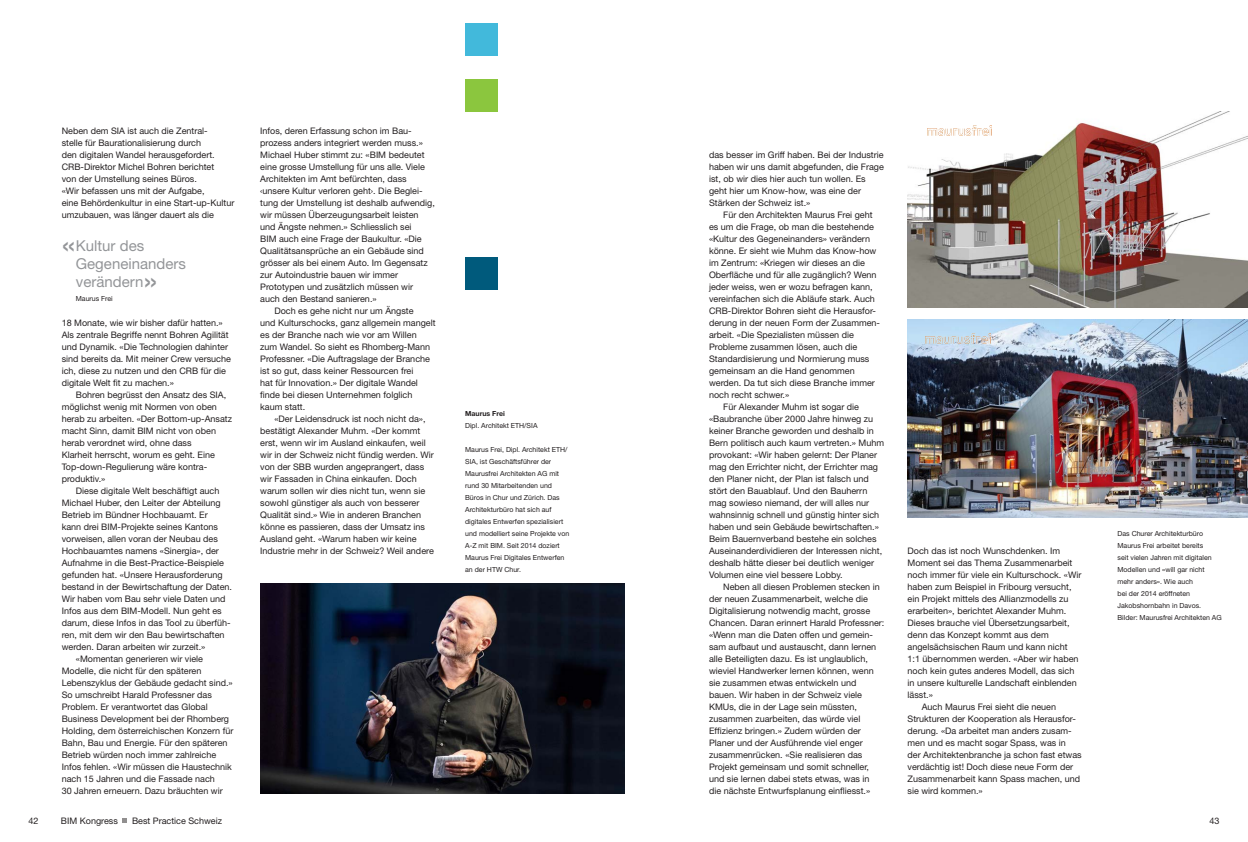
<style>
.page{position:relative;width:1248px;height:842px;background:#fff}
.page>*{position:absolute;margin:0;border:0;box-sizing:border-box;transform-origin:0 0}
.copy_roman_9{font:15px/18px "Helvetica Neue LT Pro";color:#939598}
.copy_roman_9-2{font:9px/12px "Helvetica Neue LT Pro";color:#231f20}
.legende_roman_7{font:7px/12px "Helvetica Neue LT Pro";color:#231f20}
.legende_roman_7-2{font:700 7px "Helvetica Neue LT Pro";color:#231f20}
.copy_roman_9-3{font:7px "Helvetica Neue LT Pro";color:#231f20}
.s1{font-size:30px}
</style>
<div class="page">
<svg style="left:123px;top:818px;width:4px;height:5px"></svg>
<img style="left:260px;top:584px;width:364px;height:210px">
<img style="left:907px;top:111px;width:340px;height:197px">
<img style="left:927px;top:125px;width:64px;height:10px">
<img style="left:907px;top:320px;width:340px;height:198px">
<img style="left:925px;top:333px;width:65px;height:11px">
<div style="left:465px;top:258px;width:32px;height:32px;background:#005a7c"></div>
<div style="left:465px;top:80px;width:32px;height:32px;background:#8bc63e"></div>
<div style="left:465px;top:24px;width:32px;height:32px;background:#42b9db"></div>
<p class="copy_roman_9-2" style="left:62px;top:124px;width:174px">Neben dem SIA ist auch die Zentral-<br>stelle für Baurationalisierung durch<br>den digitalen Wandel herausgefordert.<br>CRB-Direktor Michel Bohren berichtet<br>von der Umstellung seines Büros.<br>«Wir befassen uns mit der Aufgabe,<br>eine Behördenkultur in eine Start-up-Kultur umzubauen, was länger dauert als die</p>
<p class="copy_roman_9" style="left:76px;top:237px;width:112px;text-indent:-14px"><span class="s1">«</span>Kultur des<br>Gegeneinanders verändern<span class="s1">»</span></p>
<p class="copy_roman_9-3" style="left:76px;top:295px;width:38px">Maurus Frei</p>
<p class="copy_roman_9-2" style="left:62px;top:316px;width:171px">18 Monate, wie wir bisher dafür hatten.» Als zentrale Begriffe nennt Bohren Agilität und Dynamik. «Die Technologien dahinter sind bereits da. Mit meiner Crew versuche ich, diese zu nutzen und den CRB für die digitale Welt fit zu machen.»</p>
<p class="copy_roman_9-2" style="left:62px;top:388px;width:172px;text-indent:14px">Bohren begrüsst den Ansatz des SIA, möglichst wenig mit Normen von oben herab zu arbeiten. «Der Bottom-up-Ansatz macht Sinn, damit BIM nicht von oben herab verordnet wird, ohne dass<br>Klarheit herrscht, worum es geht. Eine Top-down-Regulierung wäre kontra&shy;produktiv.»</p>
<p class="copy_roman_9-2" style="left:62px;top:484px;width:172px;text-indent:14px">Diese digitale Welt beschäftigt auch Michael Huber, den Leiter der Abteilung Betrieb im Bündner Hochbauamt. Er<br>kann drei BIM-Projekte seines Kantons vorweisen, allen voran der Neubau des Hochbauamtes namens «Sinergia», der Aufnahme in die Best-Practice-Beispiele gefunden hat. «Unsere Herausforderung bestand in der Bewirtschaftung der Daten.<br>Wir haben vom Bau sehr viele Daten und Infos aus dem BIM-Modell. Nun geht es darum, diese Infos in das Tool zu überfüh&shy;ren, mit dem wir den Bau bewirtschaften werden. Daran arbeiten wir zurzeit.»</p>
<p class="copy_roman_9-2" style="left:62px;top:652px;width:173px;text-indent:14px">«Momentan generieren wir viele Modelle, die nicht für den späteren Lebenszyklus der Gebäude gedacht sind.» So umschreibt Harald Professner das Problem. Er verantwortet das Global Business Development bei der Rhomberg Holding, dem österreichischen Konzern für Bahn, Bau und Energie. Für den späteren Betrieb würden noch immer zahlreiche Infos fehlen. «Wir müssen die Haustechnik nach 15 Jahren und die Fassade nach<br>30 Jahren erneuern. Dazu bräuchten wir</p>
<p class="copy_roman_9-2" style="left:260px;top:124px;width:164px">Infos, deren Erfassung schon im Bau&shy;prozess anders integriert werden muss.»</p>
<p class="copy_roman_9-2" style="left:260px;top:148px;width:176px">Michael Huber stimmt zu: «BIM bedeutet eine grosse Umstellung für uns alle. Viele Architekten im Amt befürchten, dass ‹unsere Kultur verloren geht›. Die Beglei&shy;tung der Umstellung ist deshalb aufwendig, wir müssen Überzeugungsarbeit leisten und Ängste nehmen.» Schliesslich sei<br>BIM auch eine Frage der Baukultur. «Die Qualitätsansprüche an ein Gebäude sind grösser als bei einem Auto. Im Gegensatz zur Autoindustrie bauen wir immer Prototypen und zusätzlich müssen wir auch den Bestand sanieren.»</p>
<p class="copy_roman_9-2" style="left:260px;top:304px;width:177px;text-indent:14px">Doch es gehe nicht nur um Ängste<br>und Kulturschocks, ganz allgemein mangelt es der Branche nach wie vor am Willen zum Wandel. So sieht es Rhomberg-Mann Professner. «Die Auftragslage der Branche ist so gut, dass keiner Ressourcen frei<br>hat für Innovation.» Der digitale Wandel finde bei diesen Unternehmen folglich kaum statt.</p>
<p class="copy_roman_9-2" style="left:260px;top:412px;width:175px;text-indent:14px">«Der Leidensdruck ist noch nicht da», bestätigt Alexander Muhm. «Der kommt erst, wenn wir im Ausland einkaufen, weil wir in der Schweiz nicht fündig werden. Wir von der SBB wurden angeprangert, dass wir Fassaden in China einkaufen. Doch warum sollen wir dies nicht tun, wenn sie sowohl günstiger als auch von besserer Qualität sind.» Wie in anderen Branchen könne es passieren, dass der Umsatz ins Ausland geht. «Warum haben wir keine Industrie mehr in der Schweiz? Weil andere</p>
<p class="legende_roman_7-2" style="left:465px;top:409px;width:41px">Maurus Frei</p>
<p class="legende_roman_7" style="left:465px;top:419px;width:74px">Dipl. Architekt ETH/SIA</p>
<p class="legende_roman_7" style="left:465px;top:443px;width:106px">Maurus Frei, Dipl. Architekt ETH/<br>SIA, ist Geschäftsführer der<br>Maurusfrei Architekten AG mit rund 30 Mitarbeitenden und<br>Büros in Chur und Zürich. Das<br>Architekturbüro hat sich auf digitales Entwerfen spezialisiert und modelliert seine Projekte von<br>A-Z mit BIM. Seit 2014 doziert<br>Maurus Frei Digitales Entwerfen an der HTW Chur.</p>
<p class="copy_roman_9-2" style="left:709px;top:148px;width:176px">das besser im Griff haben. Bei der Industrie haben wir uns damit abgefunden, die Frage ist, ob wir dies hier auch tun wollen. Es geht hier um Know-how, was eine der Stärken der Schweiz ist.»</p>
<p class="copy_roman_9-2" style="left:709px;top:208px;width:172px;text-indent:14px">Für den Architekten Maurus Frei geht es um die Frage, ob man die bestehende «Kultur des Gegeneinanders» verändern könne. Er sieht wie Muhm das Know-how im Zentrum: «Kriegen wir dieses an die Oberfläche und für alle zugänglich? Wenn jeder weiss, wen er wozu befragen kann, vereinfachen sich die Abläufe stark. Auch CRB-Direktor Bohren sieht die Herausfor&shy;derung in der neuen Form der Zusammen&shy;arbeit. «Die Spezialisten müssen die Probleme zusammen lösen, auch die Standardisierung und Normierung muss gemeinsam an die Hand genommen werden. Da tut sich diese Branche immer noch recht schwer.»</p>
<p class="copy_roman_9-2" style="left:709px;top:400px;width:176px;text-indent:14px">Für Alexander Muhm ist sogar die «Baubranche über 2000 Jahre hinweg zu keiner Branche geworden und deshalb in Bern politisch auch kaum vertreten.» Muhm provokant: «Wir haben gelernt: Der Planer mag den Errichter nicht, der Errichter mag den Planer nicht, der Plan ist falsch und stört den Bauablauf. Und den Bauherrn mag sowieso niemand, der will alles nur wahnsinnig schnell und günstig hinter sich haben und sein Gebäude bewirtschaften.» Beim Bauernverband bestehe ein solches Auseinanderdividieren der Interessen nicht, deshalb hätte dieser bei deutlich weniger Volumen eine viel bessere Lobby.</p>
<p class="copy_roman_9-2" style="left:709px;top:580px;width:177px;text-indent:14px">Neben all diesen Problemen stecken in der neuen Zusammenarbeit, welche die Digitalisierung notwendig macht, grosse Chancen. Daran erinnert Harald Professner: «Wenn man die Daten offen und gemein&shy;sam aufbaut und austauscht, dann lernen alle Beteiligten dazu. Es ist unglaublich, wieviel Handwerker lernen können, wenn sie zusammen etwas entwickeln und bauen. Wir haben in der Schweiz viele KMUs, die in der Lage sein müssten, zusammen zuarbeiten, das würde viel Effizienz bringen.» Zudem würden der Planer und der Ausführende viel enger zusammenrücken. «Sie realisieren das Projekt gemeinsam und somit schneller, und sie lernen dabei stets etwas, was in<br>die nächste Entwurfsplanung einfliesst.»</p>
<p class="copy_roman_9-2" style="left:907px;top:544px;width:175px">Doch das ist noch Wunschdenken. Im Moment sei das Thema Zusammenarbeit noch immer für viele ein Kulturschock. «Wir haben zum Beispiel in Fribourg versucht, ein Projekt mittels des Allianzmodells zu erarbeiten», berichtet Alexander Muhm.<br>Dieses brauche viel Übersetzungsarbeit, denn das Konzept kommt aus dem angelsächsischen Raum und kann nicht 1:1 übernommen werden. «Aber wir haben noch kein gutes anderes Modell, das sich in unsere kulturelle Landschaft einblenden lässt.»</p>
<p class="copy_roman_9-2" style="left:907px;top:700px;width:176px;text-indent:14px">Auch Maurus Frei sieht die neuen Strukturen der Kooperation als Herausfor&shy;derung. «Da arbeitet man anders zusam&shy;men und es macht sogar Spass, was in<br>der Architektenbranche ja schon fast etwas verdächtig ist! Doch diese neue Form der Zusammenarbeit kann Spass machen, und sie wird kommen.»</p>
<p class="legende_roman_7" style="left:1117px;top:527px;width:96px">Das Churer Architekturbüro<br>Maurus Frei arbeitet bereits seit vielen Jahren mit digitalen<br>Modellen und «will gar nicht mehr anders». Wie auch<br>bei der 2014 eröffneten<br>Jakobshornbahn in Davos.</p>
<p class="legende_roman_7" style="left:1117px;top:611px;width:106px">Bilder: Maurusfrei Architekten AG</p>
<p class="copy_roman_9-2" style="left:28px;top:814px;width:12px">42</p>
<p class="copy_roman_9-2" style="left:61px;top:814px;width:58px">BIM Kongress</p>
<p class="copy_roman_9-2" style="left:132px;top:814px;width:91px">Best Practice Schweiz</p>
<p class="copy_roman_9-2" style="left:1209px;top:814px;width:12px">43</p>
</div>
